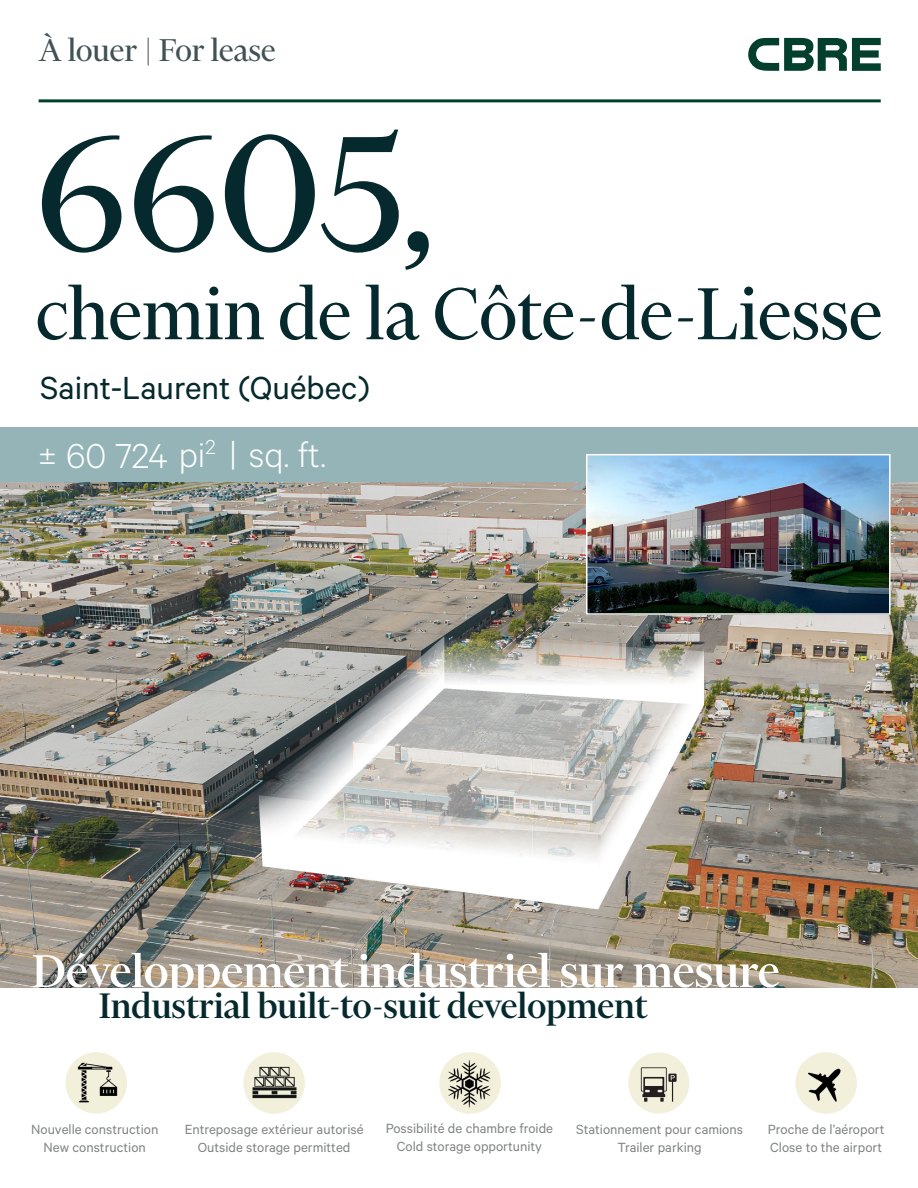
<style>
.page{position:relative;width:918px;height:1188px;background:#fff}
.page>*{position:absolute;margin:0;border:0;box-sizing:border-box;transform-origin:0 0}
.Heading_Large{font:189px "Financier Display";color:#05292c}
.Heading_Large-2{font:84px "Financier Display";color:#05292c}
.Heading_Large-3{font:500 52.5px "Financier Display";color:#fff}
.Heading_Large-4{font:500 40.5px "Financier Display";color:#05292c}
.t1{font:300 39px "Calibre";color:#fff}
.Heading_Large-5{font:36px "Calibre";color:#05292c}
.t2{font:36px "Financier Display";color:#415255}
.t3{font:15px/18px "Calibre";color:#808581}
</style>
<div class="page">
<img style="left:0;top:482px;width:918px;height:505px">
<svg style="left:748px;top:38px;width:133px;height:33px"></svg>
<hr style="left:39px;top:99px;width:842px;height:3px;background:#023f2c">
<div style="left:0;top:428px;width:918px;height:54px;background:#94b4b7"></div>
<div style="left:65px;top:1052px;width:62px;height:62px;background:#f2f0db;border-radius:50%"></div>
<img style="left:77px;top:1062px;width:41px;height:41px">
<div style="left:243px;top:1052px;width:62px;height:62px;background:#f2f0db;border-radius:50%"></div>
<img style="left:247px;top:1055px;width:54px;height:59px">
<div style="left:628px;top:1052px;width:61px;height:62px;background:#f2f0db;border-radius:50%"></div>
<svg style="left:641px;top:1067px;width:36px;height:42px"></svg>
<svg style="left:310px;top:687px;width:371px;height:149px;background:#c6c5c2"></svg>
<img style="left:589px;top:457px;width:299px;height:155px">
<div style="left:586px;top:454px;width:305px;height:161px;border:2px solid #fff"></div>
<svg style="left:795px;top:1052px;width:62px;height:62px"></svg>
<img style="left:797px;top:1054px;width:59px;height:58px">
<div style="left:439px;top:1052px;width:62px;height:62px;background:#f2f0db;border-radius:50%"></div>
<img style="left:448px;top:1054px;width:53px;height:60px">
<p class="t2" style="left:39px;top:32px;width:239px">À louer | For lease</p>
<p class="Heading_Large" style="left:36px;top:95px;width:401px">6605,</p>
<p class="Heading_Large-2" style="left:36px;top:270px;width:848px">chemin de la Côte-de-Liesse</p>
<p class="Heading_Large-5" style="left:40px;top:367px;width:331px">Saint-Laurent (Québec)</p>
<p class="t1" style="left:38px;top:432px;width:290px">± 60 724 pi<sup>2</sup> | sq. ft.</p>
<p class="Heading_Large-3" style="left:32px;top:944px;width:749px">Développement industriel sur mesure</p>
<p class="Heading_Large-4" style="left:99px;top:985px;width:550px">Industrial built-to-suit development</p>
<p class="t3" style="left:31px;top:1120px;width:129px">Nouvelle construction</p>
<p class="t3" style="left:44px;top:1138px;width:104px">New construction</p>
<p class="t3" style="left:185px;top:1119px;width:180px">Entreposage extérieur autorisé</p>
<p class="t3" style="left:198px;top:1137px;width:154px">Outside storage permitted</p>
<p class="t3" style="left:386px;top:1119px;width:169px">Possibilité de chambre froide</p>
<p class="t3" style="left:397px;top:1137px;width:147px">Cold storage opportunity</p>
<p class="t3" style="left:576px;top:1119px;width:168px">Stationnement pour camions</p>
<p class="t3" style="left:618px;top:1137px;width:86px">Trailer parking</p>
<p class="t3" style="left:768px;top:1119px;width:118px">Proche de l’aéroport<br>Close to the airport</p>
</div>
